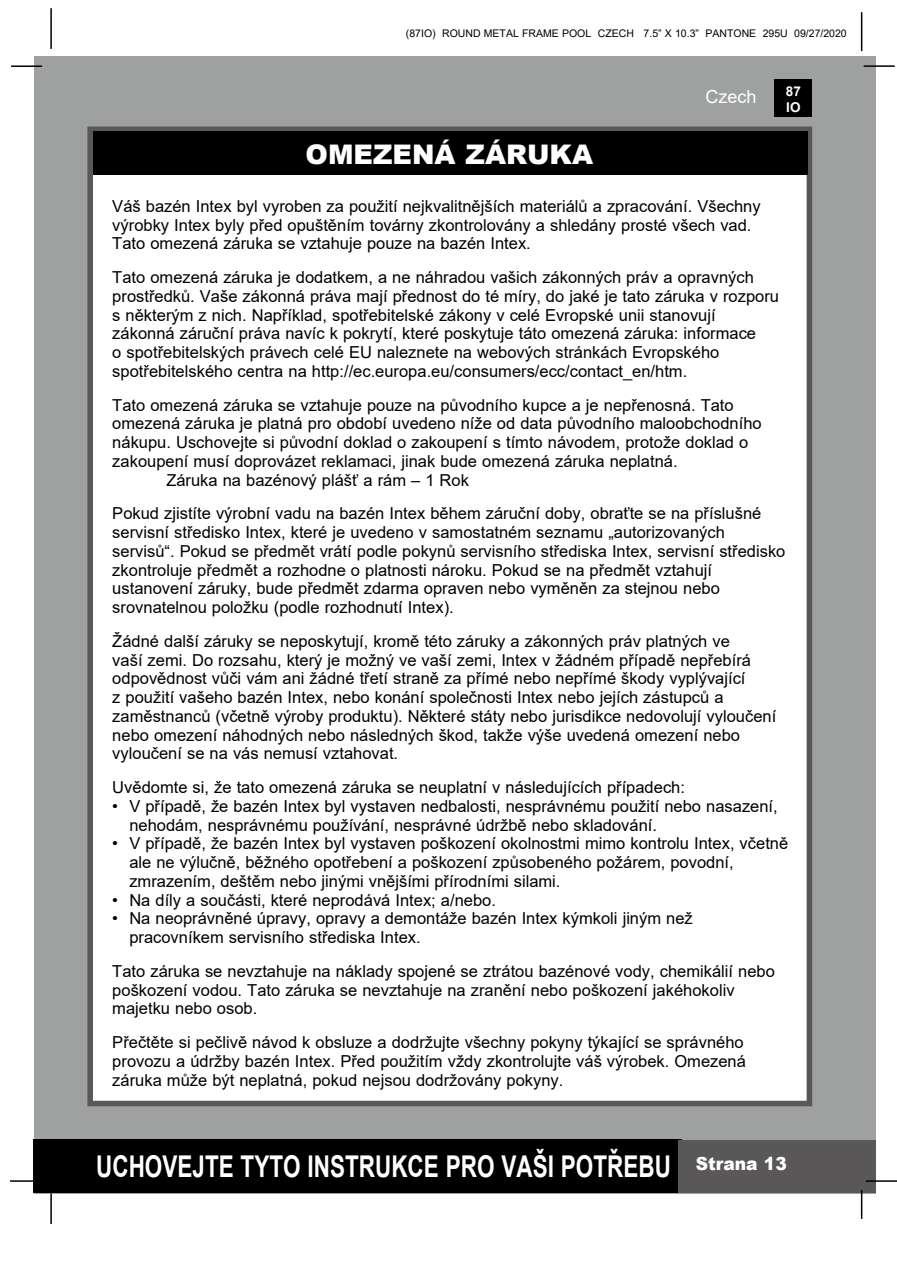
<style>
.page{position:relative;width:897px;height:1264px;background:#fff}
.page>*{position:absolute;margin:0;border:0;box-sizing:border-box;transform-origin:0 0}
.t1{font:700 30px "Arial";color:#fff;scale:.75 1}
.t2{font:900 27px "Arial";color:#fff}
.t3{font:900 18px "Arial";color:#fff;scale:.95 1}
.t4{font:18px "Arial";color:#fff}
.t5{font:16.5px/18.8px "Arial";color:#000}
.t6{font:700 13.5px/16.2px "Arial";color:#fff}
.t7{font:10.5px "Arial";color:#000}
</style>
<div class="page">
<div style="left:34px;top:56px;width:841px;height:1137px;background:#9fa0a0"></div>
<div style="left:774px;top:79px;width:38px;height:38px;background:#000"></div>
<hr style="left:863px;top:65px;width:31px;height:2px;background:#000">
<hr style="left:50px;top:8px;width:2px;height:41px;background:#000">
<hr style="left:860px;top:12px;width:2px;height:39px;background:#000">
<div style="left:33px;top:1140px;width:648px;height:53px;background:#000"></div>
<div style="left:678px;top:1140px;width:197px;height:53px;background:#595757"></div>
<hr style="left:865px;top:1180px;width:31px;height:1px;background:#000">
<hr style="left:860px;top:1189px;width:2px;height:30px;background:#000">
<hr style="left:50px;top:1193px;width:2px;height:31px;background:#000">
<hr style="left:10px;top:1180px;width:31px;height:1px;background:#000">
<hr style="left:11px;top:65px;width:31px;height:2px;background:#000">
<div style="left:87px;top:126px;width:725px;height:980px;background:#fff;border:6px solid #595757"></div>
<div style="left:93px;top:131px;width:714px;height:44px;background:#000"></div>
<p class="t7" style="left:406px;top:26px;width:442px">(87IO) ROUND METAL FRAME POOL CZECH 7.5” X 10.3” PANTONE 295U 09/27/2020</p>
<p class="t4" style="left:705px;top:84px;width:53px">Czech</p>
<p class="t6" style="left:785px;top:83px;width:17px">87<br>IO</p>
<h2 class="t2" style="left:305px;top:134px;width:289px">OMEZENÁ ZÁRUKA</h2>
<p class="t5" style="left:112px;top:197px;width:649px">Váš bazén Intex byl vyroben za použití nejkvalitnějších materiálů a zpracování. Všechny výrobky Intex byly před opuštěním továrny zkontrolovány a shledány prosté všech vad.<br>Tato omezená záruka se vztahuje pouze na bazén Intex.</p>
<p class="t5" style="left:112px;top:268px;width:668px">Tato omezená záruka je dodatkem, a ne náhradou vašich zákonných práv a opravných prostředků. Vaše zákonná práva mají přednost do té míry, do jaké je tato záruka v rozporu s některým z nich. Například, spotřebitelské zákony v celé Evropské unii stanovují zákonná záruční práva navíc k pokrytí, které poskytuje táto omezená záruka: informace<br>o spotřebitelských právech celé EU naleznete na webových stránkách Evropského spotřebitelského centra na http://ec.europa.eu/consumers/ecc/contact_en/htm.</p>
<p class="t5" style="left:112px;top:395px;width:623px">Tato omezená záruka se vztahuje pouze na původního kupce a je nepřenosná. Tato</p>
<p class="t5" style="left:112px;top:414px;width:650px">omezená záruka je platná pro období uvedeno níže od data původního maloobchodního</p>
<p class="t5" style="left:112px;top:433px;width:637px">nákupu. Uschovejte si původní doklad o zakoupení s tímto návodem, protože doklad o</p>
<p class="t5" style="left:112px;top:452px;width:566px">zakoupení musí doprovázet reklamaci, jinak bude omezená záruka neplatná.</p>
<p class="t5" style="left:166px;top:470px;width:304px">Záruka na bazénový plášť a rám – 1 Rok</p>
<p class="t5" style="left:112px;top:504px;width:674px">Pokud zjistíte výrobní vadu na bazén Intex během záruční doby, obraťte se na příslušné servisní středisko Intex, které je uvedeno v samostatném seznamu „autorizovaných servisů“. Pokud se předmět vrátí podle pokynů servisního střediska Intex, servisní středisko zkontroluje předmět a rozhodne o platnosti nároku. Pokud se na předmět vztahují ustanovení záruky, bude předmět zdarma opraven nebo vyměněn za stejnou nebo srovnatelnou položku (podle rozhodnutí Intex).</p>
<p class="t5" style="left:112px;top:631px;width:665px">Žádné další záruky se neposkytují, kromě této záruky a zákonných práv platných ve<br>vaší zemi. Do rozsahu, který je možný ve vaší zemi, Intex v žádném případě nepřebírá odpovědnost vůči vám ani žádné třetí straně za přímé nebo nepřímé škody vyplývající<br>z použití vašeho bazén Intex, nebo konání společnosti Intex nebo jejích zástupců a zaměstnanců (včetně výroby produktu). Některé státy nebo jurisdikce nedovolují vyloučení nebo omezení náhodných nebo následných škod, takže výše uvedená omezení nebo vyloučení se na vás nemusí vztahovat.</p>
<p class="t5" style="left:112px;top:778px;width:574px">Uvědomte si, že tato omezená záruka se neuplatní v následujících případech:</p>
<p class="t5" style="left:129px;top:796px;width:650px;text-indent:-17px">• V případě, že bazén Intex byl vystaven nedbalosti, nesprávnému použití nebo nasazení, nehodám, nesprávnému používání, nesprávné údržbě nebo skladování.</p>
<p class="t5" style="left:129px;top:834px;width:660px;text-indent:-17px">• V případě, že bazén Intex byl vystaven poškození okolnostmi mimo kontrolu Intex, včetně ale ne výlučně, běžného opotřebení a poškození způsobeného požárem, povodní, zmrazením, deštěm nebo jinými vnějšími přírodními silami.</p>
<p class="t5" style="left:112px;top:890px;width:385px">• Na díly a součásti, které neprodává Intex; a/nebo.</p>
<p class="t5" style="left:129px;top:909px;width:565px;text-indent:-17px">• Na neoprávněné úpravy, opravy a demontáže bazén Intex kýmkoli jiným než pracovníkem servisního střediska Intex.</p>
<p class="t5" style="left:112px;top:961px;width:664px">Tato záruka se nevztahuje na náklady spojené se ztrátou bazénové vody, chemikálií nebo poškození vodou. Tato záruka se nevztahuje na zranění nebo poškození jakéhokoliv majetku nebo osob.</p>
<p class="t5" style="left:112px;top:1033px;width:635px">Přečtěte si pečlivě návod k obsluze a dodržujte všechny pokyny týkající se správného provozu a údržby bazén Intex. Před použitím vždy zkontrolujte váš výrobek. Omezená záruka může být neplatná, pokud nejsou dodržovány pokyny.</p>
<h1 class="t1" style="left:96px;top:1145px;width:767px">UCHOVEJTE TYTO INSTRUKCE PRO VAŠI POTŘEBU</h1>
<p class="t3" style="left:695px;top:1150px;width:97px">Strana 13</p>
</div>
